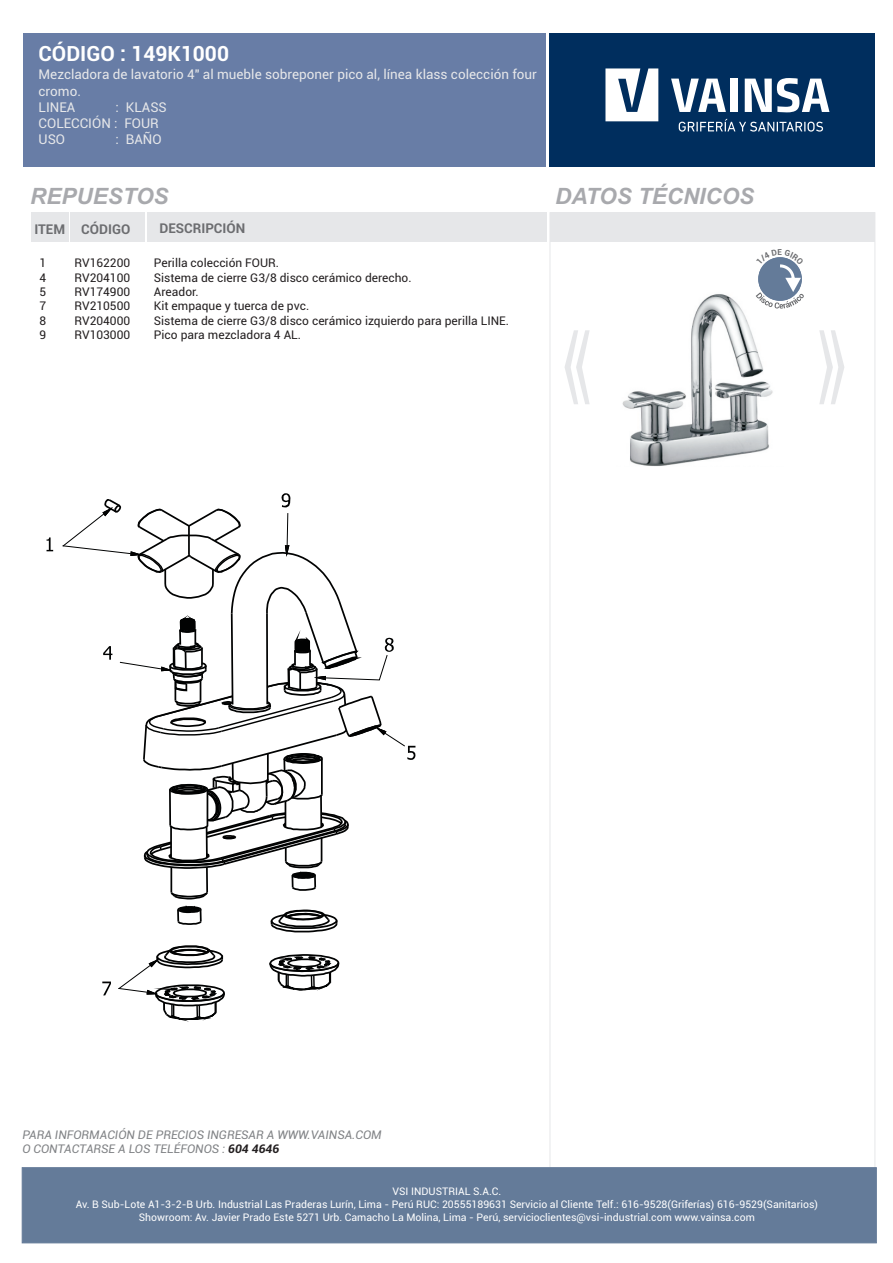
<style>
.page{position:relative;width:893px;height:1263px;background:#fff}
.page>*{position:absolute;margin:0;border:0;box-sizing:border-box;transform-origin:0 0}
.t1{font:166.2px "Arial";color:#e6e7e9;scale:.36 1}
.t2{font:italic 700 22.5px "Arial";color:#a8a9ad}
.t3{font:700 21px "Roboto";color:#fff}
.t4{font:13.5px/16.2px "Roboto";color:#e6e7e9}
.t5{font:700 13.5px "Roboto";color:#6c6d70}
.t6{font:12px "Roboto";color:#231f20}
.t7{font:italic 12px/14.4px "Roboto";color:#808285}
.t8{font:10.5px/12.6px "Roboto";color:#fff;text-align:center}
.s1{font-weight:700;color:#231f20}
</style>
<div class="page">
<div style="left:147px;top:213px;width:400px;height:29px;background:#e6e7e9"></div>
<div style="left:32px;top:213px;width:37px;height:29px;background:#e6e7e9"></div>
<div style="left:550px;top:213px;width:325px;height:29px;background:#e6e7e9"></div>
<div style="left:549px;top:34px;width:326px;height:133px;background:#002e5e"></div>
<svg style="left:605px;top:68px;width:53px;height:53px"></svg>
<svg style="left:671px;top:79px;width:55px;height:33px"></svg>
<div style="left:730px;top:79px;width:8px;height:33px;background:#fff"></div>
<svg style="left:745px;top:78px;width:84px;height:34px"></svg>
<svg style="left:679px;top:119px;width:144px;height:13px"></svg>
<div style="left:23px;top:34px;width:522px;height:133px;background:#687da6"></div>
<div style="left:22px;top:1167px;width:855px;height:76px;background:#647b99"></div>
<img style="left:622px;top:294px;width:151px;height:172px">
<svg style="left:47px;top:537px;width:6px;height:14px"></svg>
<svg style="left:62px;top:33px;width:353px;height:989px"></svg>
<svg style="left:756px;top:257px;width:48px;height:52px"></svg>
<h3 class="t3" style="left:39px;top:46px;width:192px">CÓDIGO : 149K1000</h3>
<p class="t4" style="left:39px;top:68px;width:500px">Mezcladora de lavatorio 4" al mueble sobreponer pico al, línea klass colección four cromo.<br>LINEA</p>
<p class="t4" style="left:39px;top:100px;width:130px;text-indent:77px">: KLASS<br>COLECCIÓN : FOUR<br>USO</p>
<p class="t4" style="left:116px;top:133px;width:47px">: BAÑO</p>
<h2 class="t2" style="left:30px;top:187px;width:140px">REPUESTOS</h2>
<p class="t5" style="left:34px;top:223px;width:97px">ITEM CÓDIGO</p>
<p class="t5" style="left:159px;top:223px;width:87px">DESCRIPCIÓN</p>
<p class="t6" style="left:39px;top:258px;width:8px">1</p>
<p class="t6" style="left:75px;top:258px;width:57px">RV162200</p>
<p class="t6" style="left:154px;top:258px;width:127px">Perilla colección FOUR.</p>
<p class="t6" style="left:39px;top:272px;width:8px">4</p>
<p class="t6" style="left:75px;top:272px;width:57px">RV204100</p>
<p class="t6" style="left:154px;top:272px;width:259px">Sistema de cierre G3/8 disco cerámico derecho.</p>
<p class="t6" style="left:39px;top:287px;width:8px">5</p>
<p class="t6" style="left:75px;top:287px;width:57px">RV174900</p>
<p class="t6" style="left:154px;top:287px;width:46px">Areador.</p>
<p class="t6" style="left:39px;top:301px;width:8px">7</p>
<p class="t6" style="left:75px;top:301px;width:57px">RV210500</p>
<p class="t6" style="left:154px;top:301px;width:157px">Kit empaque y tuerca de pvc.</p>
<p class="t6" style="left:39px;top:316px;width:8px">8</p>
<p class="t6" style="left:75px;top:316px;width:57px">RV204000</p>
<p class="t6" style="left:154px;top:316px;width:357px">Sistema de cierre G3/8 disco cerámico izquierdo para perilla LINE.</p>
<p class="t6" style="left:39px;top:330px;width:8px">9</p>
<p class="t6" style="left:75px;top:330px;width:57px">RV103000</p>
<p class="t6" style="left:154px;top:330px;width:149px">Pico para mezcladora 4 AL.</p>
<h2 class="t2" style="left:555px;top:187px;width:201px">DATOS TÉCNICOS</h2>
<h1 class="t1" style="left:815px;top:289px;width:94px">»</h1>
<p class="t7" style="left:22px;top:1128px;width:361px">PARA INFORMACIÓN DE PRECIOS INGRESAR A WWW.VAINSA.COM<br>O CONTACTARSE A LOS TELÉFONOS : <span class="s1">604 4646</span></p>
<p class="t8" style="left:76px;top:1186px;width:744px">VSI INDUSTRIAL S.A.C.<br>Av. B Sub-Lote A1-3-2-B Urb. Industrial Las Praderas Lurín, Lima - Perú RUC: 20555189631 Servicio al Cliente Telf.: 616-9528(Griferías) 616-9529(Sanitarios)<br>Showroom: Av. Javier Prado Este 5271 Urb. Camacho La Molina, Lima - Perú, servicioclientes@vsi-industrial.com www.vainsa.com</p>
</div>
